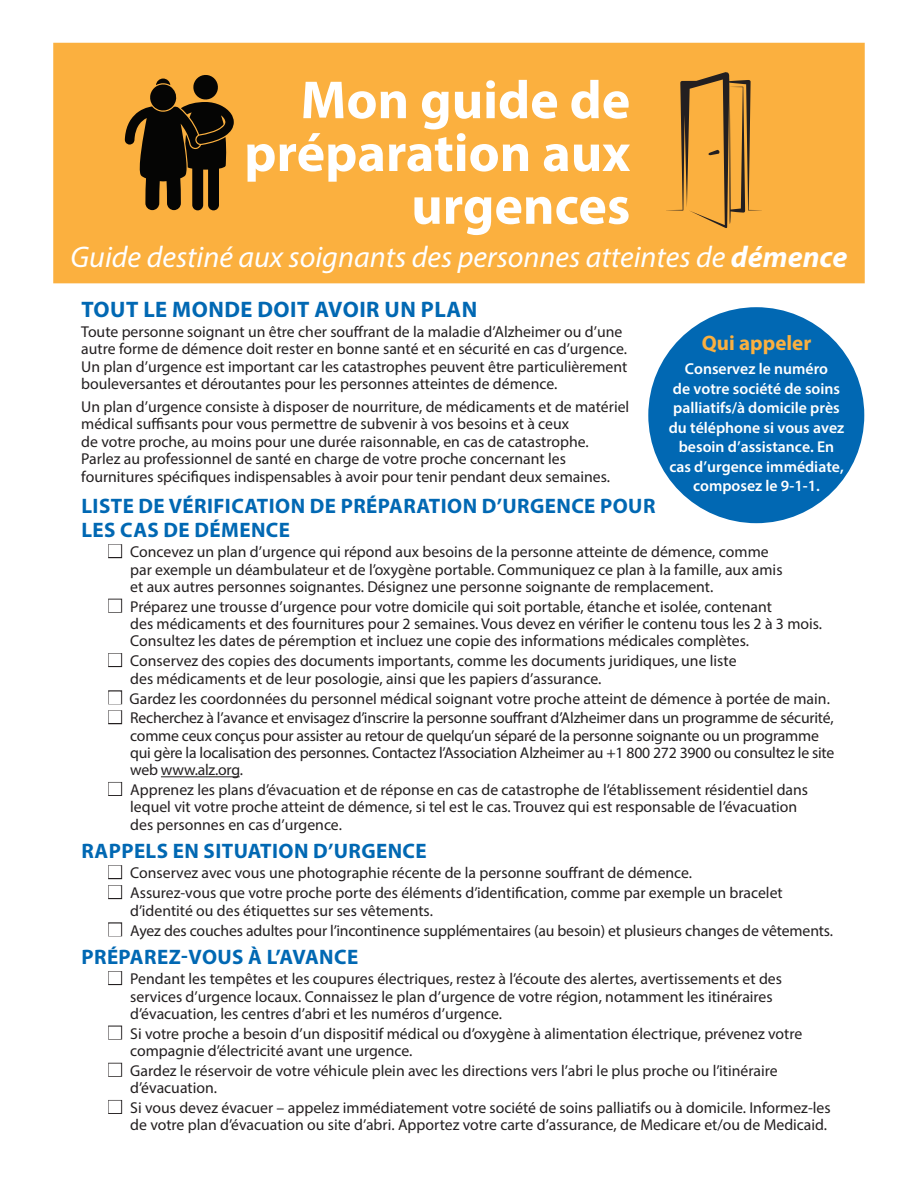
<style>
.page{position:relative;width:918px;height:1188px;background:#fff}
.page>*{position:absolute;margin:0;border:0;box-sizing:border-box;transform-origin:0 0}
.Heading_2{font:700 54px "Myriad Pro";color:#fff}
.Heading_2-2{font:italic 30px "Myriad Pro";color:#fff}
.t1{font:700 22.5px "Myriad Pro";letter-spacing:.02em;color:#0168b3}
.t2{font:700 21px/24px "Myriad Pro";letter-spacing:.02em;color:#0168b3}
.Heading_2-3{font:700 21px "Myriad Pro";color:#fbb03f}
.List_Paragraph{font:15.75px/17.2px "Myriad Pro";color:#231f20}
.Heading_2-4{font:15.75px/17.4px "Myriad Pro";color:#231f20}
.Heading_2-5{font:600 15.75px/19.5px "Myriad Pro";color:#fff;text-align:center}
.s1{font-weight:700}
.s2{color:#fff}
</style>
<div class="page">
<div style="left:53px;top:43px;width:812px;height:240px;background:#fbb03f"></div>
<svg style="left:667px;top:72px;width:94px;height:156px"></svg>
<hr style="left:161px;top:776px;width:79px;height:1px;background:#231f20">
<div style="left:108px;top:544px;width:14px;height:14px;border:2px solid #231f20"></div>
<div style="left:108px;top:599px;width:14px;height:14px;border:2px solid #231f20"></div>
<div style="left:108px;top:653px;width:14px;height:14px;border:2px solid #231f20"></div>
<div style="left:108px;top:690px;width:14px;height:14px;border:2px solid #231f20"></div>
<div style="left:108px;top:710px;width:14px;height:14px;border:2px solid #231f20"></div>
<div style="left:108px;top:782px;width:14px;height:14px;border:2px solid #231f20"></div>
<div style="left:108px;top:865px;width:14px;height:14px;border:2px solid #231f20"></div>
<div style="left:108px;top:885px;width:14px;height:14px;border:2px solid #231f20"></div>
<div style="left:108px;top:922px;width:14px;height:14px;border:2px solid #231f20"></div>
<div style="left:108px;top:971px;width:14px;height:14px;border:2px solid #231f20"></div>
<div style="left:108px;top:1026px;width:14px;height:14px;border:2px solid #231f20"></div>
<div style="left:108px;top:1063px;width:14px;height:14px;border:2px solid #231f20"></div>
<div style="left:108px;top:1100px;width:14px;height:14px;border:2px solid #231f20"></div>
<div style="left:648px;top:307px;width:216px;height:216px;background:#0168b3;border-radius:50%"></div>
<svg style="left:125px;top:75px;width:109px;height:135px"></svg>
<p class="Heading_2" style="left:301px;top:65px;width:331px">Mon guide de</p>
<p class="Heading_2" style="left:244px;top:118px;width:388px">préparation aux</p>
<p class="Heading_2" style="left:411px;top:170px;width:221px">urgences</p>
<p class="Heading_2-2" style="left:71px;top:238px;width:778px">Guide destiné aux soignants des personnes atteintes de <span class="s1">démence</span></p>
<p class="t1" style="left:82px;top:294px;width:397px">TOUT LE MONDE DOIT AVOIR UN PLAN</p>
<p class="Heading_2-4" style="left:81px;top:323px;width:548px">Toute personne soignant un être cher souffrant de la maladie d’Alzheimer ou d’une autre forme de démence doit rester en bonne santé et en sécurité en cas d’urgence.<br>Un plan d’urgence est important car les catastrophes peuvent être particulièrement bouleversantes et déroutantes pour les personnes atteintes de démence.</p>
<p class="Heading_2-4" style="left:81px;top:398px;width:550px">Un plan d’urgence consiste à disposer de nourriture, de médicaments et de matériel médical suffisants pour vous permettre de subvenir à vos besoins et à ceux<br>de votre proche, au moins pour une durée raisonnable, en cas de catastrophe.<br>Parlez au professionnel de santé en charge de votre proche concernant les fournitures spécifiques indispensables à avoir pour tenir pendant deux semaines.</p>
<p class="t2" style="left:82px;top:494px;width:575px">LISTE DE VÉRIFICATION DE PRÉPARATION D’URGENCE POUR<br>LES CAS DE DÉMENCE</p>
<p class="List_Paragraph" style="left:130px;top:543px;width:654px;text-indent:-22px"><span class="s2">■</span> Concevez un plan d’urgence qui répond aux besoins de la personne atteinte de démence, comme par exemple un déambulateur et de l’oxygène portable. Communiquez ce plan à la famille, aux amis et aux autres personnes soignantes. Désignez une personne soignante de remplacement.</p>
<p class="List_Paragraph" style="left:130px;top:598px;width:693px;text-indent:-22px"><span class="s2">■</span> Préparez une trousse d’urgence pour votre domicile qui soit portable, étanche et isolée, contenant<br>des médicaments et des fournitures pour 2 semaines. Vous devez en vérifier le contenu tous les 2 à 3 mois.<br>Consultez les dates de péremption et incluez une copie des informations médicales complètes.</p>
<p class="List_Paragraph" style="left:130px;top:652px;width:608px;text-indent:-22px"><span class="s2">■</span> Conservez des copies des documents importants, comme les documents juridiques, une liste des médicaments et de leur posologie, ainsi que les papiers d’assurance.</p>
<p class="List_Paragraph" style="left:108px;top:689px;width:723px"><span class="s2">■</span> Gardez les coordonnées du personnel médical soignant votre proche atteint de démence à portée de main.</p>
<p class="List_Paragraph" style="left:130px;top:709px;width:706px;text-indent:-22px"><span class="s2">■</span> Recherchez à l’avance et envisagez d’inscrire la personne souffrant d’Alzheimer dans un programme de sécurité, comme ceux conçus pour assister au retour de quelqu’un séparé de la personne soignante ou un programme qui gère la localisation des personnes. Contactez l’Association Alzheimer au +1 800 272 3900 ou consultez le site web www.alz.org.</p>
<p class="List_Paragraph" style="left:130px;top:781px;width:679px;text-indent:-22px"><span class="s2">■</span> Apprenez les plans d’évacuation et de réponse en cas de catastrophe de l’établissement résidentiel dans lequel vit votre proche atteint de démence, si tel est le cas. Trouvez qui est responsable de l’évacuation des personnes en cas d’urgence.</p>
<p class="t2" style="left:82px;top:839px;width:347px">RAPPELS EN SITUATION D’URGENCE</p>
<p class="List_Paragraph" style="left:108px;top:864px;width:585px"><span class="s2">■</span> Conservez avec vous une photographie récente de la personne souffrant de démence.</p>
<p class="List_Paragraph" style="left:130px;top:884px;width:654px;text-indent:-22px"><span class="s2">■</span> Assurez-vous que votre proche porte des éléments d’identification, comme par exemple un bracelet d’identité ou des étiquettes sur ses vêtements.</p>
<p class="List_Paragraph" style="left:108px;top:921px;width:726px"><span class="s2">■</span> Ayez des couches adultes pour l’incontinence supplémentaires (au besoin) et plusieurs changes de vêtements.</p>
<p class="t2" style="left:82px;top:945px;width:278px">PRÉPAREZ-VOUS À L’AVANCE</p>
<p class="List_Paragraph" style="left:130px;top:970px;width:653px;text-indent:-22px"><span class="s2">■</span> Pendant les tempêtes et les coupures électriques, restez à l’écoute des alertes, avertissements et des services d’urgence locaux. Connaissez le plan d’urgence de votre région, notamment les itinéraires d’évacuation, les centres d’abri et les numéros d’urgence.</p>
<p class="List_Paragraph" style="left:130px;top:1025px;width:674px;text-indent:-22px"><span class="s2">■</span> Si votre proche a besoin d’un dispositif médical ou d’oxygène à alimentation électrique, prévenez votre compagnie d’électricité avant une urgence.</p>
<p class="List_Paragraph" style="left:130px;top:1062px;width:649px;text-indent:-22px"><span class="s2">■</span> Gardez le réservoir de votre véhicule plein avec les directions vers l’abri le plus proche ou l’itinéraire d’évacuation.</p>
<p class="List_Paragraph" style="left:108px;top:1099px;width:724px;text-align:right"><span class="s2">■</span> Si vous devez évacuer – appelez immédiatement votre société de soins palliatifs ou à domicile. Informez-les de votre plan d’évacuation ou site d’abri. Apportez votre carte d’assurance, de Medicare et/ou de Medicaid.</p>
<p class="Heading_2-3" style="left:702px;top:329px;width:111px">Qui appeler</p>
<p class="Heading_2-5" style="left:669px;top:359px;width:177px">Conservez le numéro<br>de votre société de soins palliatifs/à domicile près du téléphone si vous avez besoin d’assistance. En cas d’urgence immédiate, composez le 9-1-1.</p>
</div>
